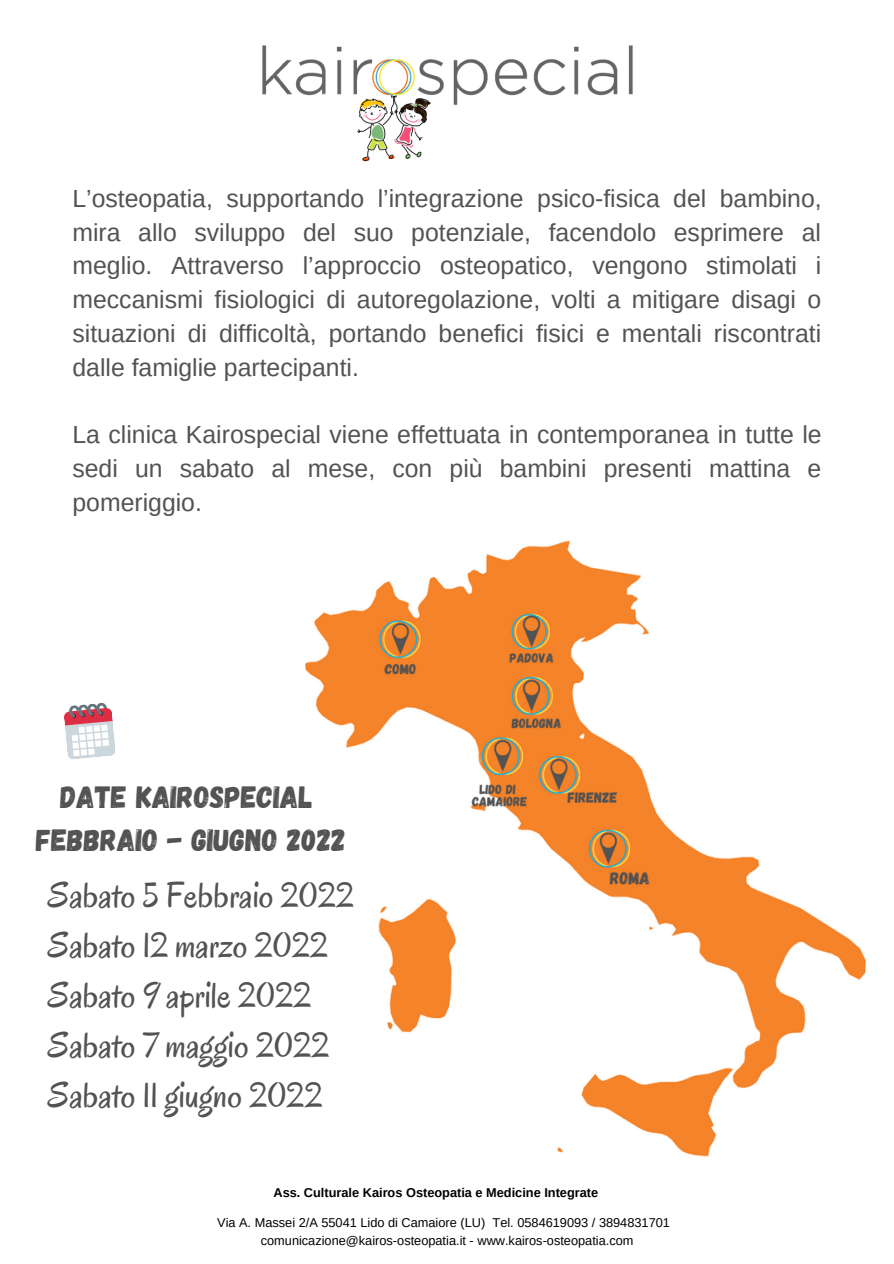
<style>
.page{position:relative;width:894px;height:1264px;background:#fff}
.page>*{position:absolute;margin:0;border:0;box-sizing:border-box;transform-origin:0 0}
.t1{font:36.3px "Oregano";color:#545353}
.t2{font:30.75px "Gagalin";color:#545353}
.t3{font:24.75px/33.8px "Arimo";color:#545353;text-align:justify}
.t4{font:12.75px "Arimo";color:#000}
.t5{font:700 12.75px "Arimo";color:#000}
</style>
<div class="page">
<svg style="left:64px;top:703px;width:51px;height:56px"></svg>
<img style="left:305px;top:540px;width:561px;height:617px">
<img style="left:262px;top:45px;width:371px;height:117px">
<p class="t3" style="left:72px;top:181px;width:750px">L’osteopatia, supportando l’integrazione psico-fisica del bambino, mira allo sviluppo del suo potenziale, facendolo esprimere al meglio. Attraverso l’approccio osteopatico, vengono stimolati i meccanismi fisiologici di autoregolazione, volti a mitigare disagi o situazioni di difficoltà, portando benefici fisici e mentali riscontrati dalle famiglie partecipanti.</p>
<p class="t3" style="left:72px;top:418px;width:750px">La clinica Kairospecial viene effettuata in contemporanea in tutte le sedi un sabato al mese, con più bambini presenti mattina e pomeriggio.</p>
<p class="t2" style="left:61px;top:777px;width:253px">DATE KAIROSPECIAL</p>
<p class="t2" style="left:36px;top:820px;width:311px">FEBBRAIO - GIUGNO 2022</p>
<p class="t1" style="left:48px;top:871px;width:307px">Sabato 5 Febbraio 2022</p>
<p class="t1" style="left:48px;top:921px;width:281px">Sabato 12 marzo 2022</p>
<p class="t1" style="left:48px;top:971px;width:264px">Sabato 9 aprile 2022</p>
<p class="t1" style="left:48px;top:1021px;width:282px">Sabato 7 maggio 2022</p>
<p class="t1" style="left:48px;top:1071px;width:275px">Sabato 11 giugno 2022</p>
<p class="t5" style="left:273px;top:1185px;width:326px">Ass. Culturale Kairos Osteopatia e Medicine Integrate</p>
<p class="t4" style="left:217px;top:1215px;width:454px">Via A. Massei 2/A 55041 Lido di Camaiore (LU) Tel. 0584619093 / 3894831701</p>
<p class="t4" style="left:261px;top:1232px;width:374px">comunicazione@kairos-osteopatia.it - www.kairos-osteopatia.com</p>
</div>
